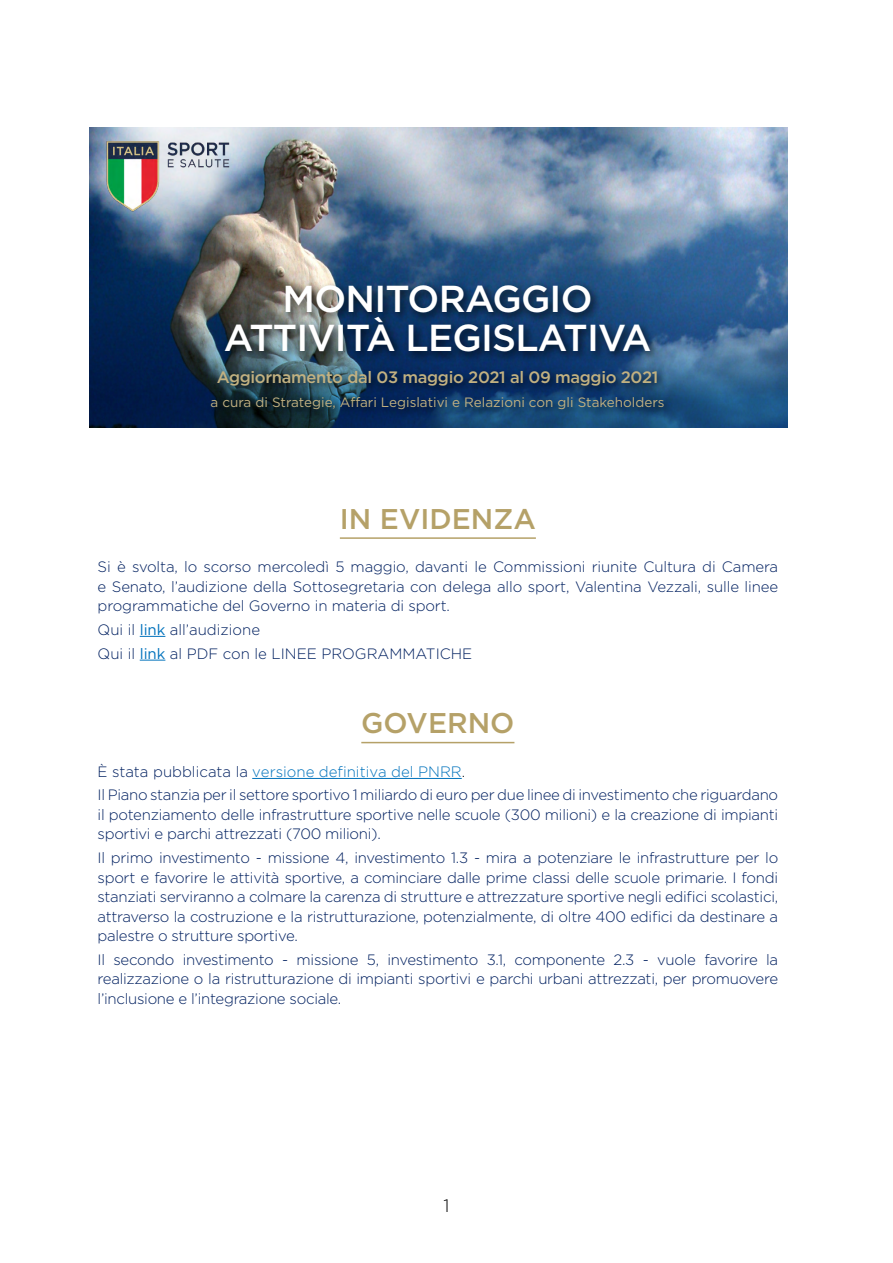
<style>
.page{position:relative;width:893px;height:1263px;background:#fff}
.page>*{position:absolute;margin:0;border:0;box-sizing:border-box;transform-origin:0 0}
.t1{font:500 37.5px/39px "Gotham";letter-spacing:-.02em;color:#fff}
.t2{font:500 28.5px "Gotham";color:#b5a168}
.t3{font:300 18px "Gotham";color:#000}
.t4{font:500 16.5px "Gotham";letter-spacing:-.02em;color:#c2b181}
.t5{font:300 15px/19.5px "Gotham";letter-spacing:-.02em;color:#002060;text-align:justify}
.t6{font:300 15px/23.7px "Gotham";color:#002060}
.t7{font:13.5px "Gotham";color:#c2b181}
.s1{font-weight:400;color:#0072bc}
.s2{color:#0072bc}
.s3{color:#000}
</style>
<div class="page">
<img style="left:89px;top:128px;width:698px;height:140px">
<svg style="left:89px;top:268px;width:698px;height:159px;background:#23476f"></svg>
<hr style="left:340px;top:537px;width:196px;height:2px;background:#b5a168">
<svg style="left:140px;top:636px;width:25px;height:1px"></svg>
<svg style="left:140px;top:660px;width:25px;height:1px"></svg>
<hr style="left:361px;top:742px;width:153px;height:1px;background:#b5a168">
<hr style="left:252px;top:778px;width:210px;height:1px;background:#0072bc">
<img style="left:101px;top:136px;width:140px;height:97px">
<div style="left:207px;top:280px;width:467px;height:140px;background:#000;opacity:.75"></div>
<h1 class="t1" style="left:224px;top:279px;width:385px;text-indent:59px">MONITORAGGIO<br>ATTIVITÀ LEGISLATIVA</h1>
<p class="t4" style="left:217px;top:366px;width:443px">AGGIORNAMENTO DAL 03 MAGGIO 2021 AL 09 MAGGIO 2021</p>
<p class="t7" style="left:211px;top:393px;width:455px">a cura di Strategie, Affari Legislativi e Relazioni con gli Stakeholders</p>
<h2 class="t2" style="left:340px;top:500px;width:198px">IN EVIDENZA</h2>
<p class="t5" style="left:98px;top:557px;width:682px">Si è svolta, lo scorso mercoledì 5 maggio, davanti le Commissioni riunite Cultura di Camera e Senato, l’audizione della Sottosegretaria con delega allo sport, Valentina Vezzali, sulle linee programmatiche del Governo in materia di sport.</p>
<p class="t6" style="left:98px;top:617px;width:376px">Qui il <span class="s1">link</span> all’audizione<br>Qui il <span class="s1">link</span> al PDF con le LINEE PROGRAMMATICHE</p>
<h2 class="t2" style="left:361px;top:705px;width:155px">GOVERNO</h2>
<p class="t5" style="left:98px;top:759px;width:682px;line-height:23.7px">È stata pubblicata la <span class="s2">versione definitiva del PNRR</span><span class="s3">.<br></span>Il Piano stanzia per il settore sportivo 1 miliardo di euro per due linee di investimento che riguardano</p>
<p class="t5" style="left:98px;top:804px;width:682px">il potenziamento delle infrastrutture sportive nelle scuole (300 milioni) e la creazione di impianti sportivi e parchi attrezzati (700 milioni).</p>
<p class="t5" style="left:98px;top:848px;width:682px">Il primo investimento - missione 4, investimento 1.3 - mira a potenziare le infrastrutture per lo sport e favorire le attività sportive, a cominciare dalle prime classi delle scuole primarie. I fondi stanziati serviranno a colmare la carenza di strutture e attrezzature sportive negli edifici scolastici, attraverso la costruzione e la ristrutturazione, potenzialmente, di oltre 400 edifici da destinare a palestre o strutture sportive.</p>
<p class="t5" style="left:98px;top:949px;width:682px">Il secondo investimento - missione 5, investimento 3.1, componente 2.3 - vuole favorire la realizzazione o la ristrutturazione di impianti sportivi e parchi urbani attrezzati, per promuovere l’inclusione e l’integrazione sociale.</p>
<p class="t3" style="left:443px;top:1194px;width:8px">1</p>
</div>
